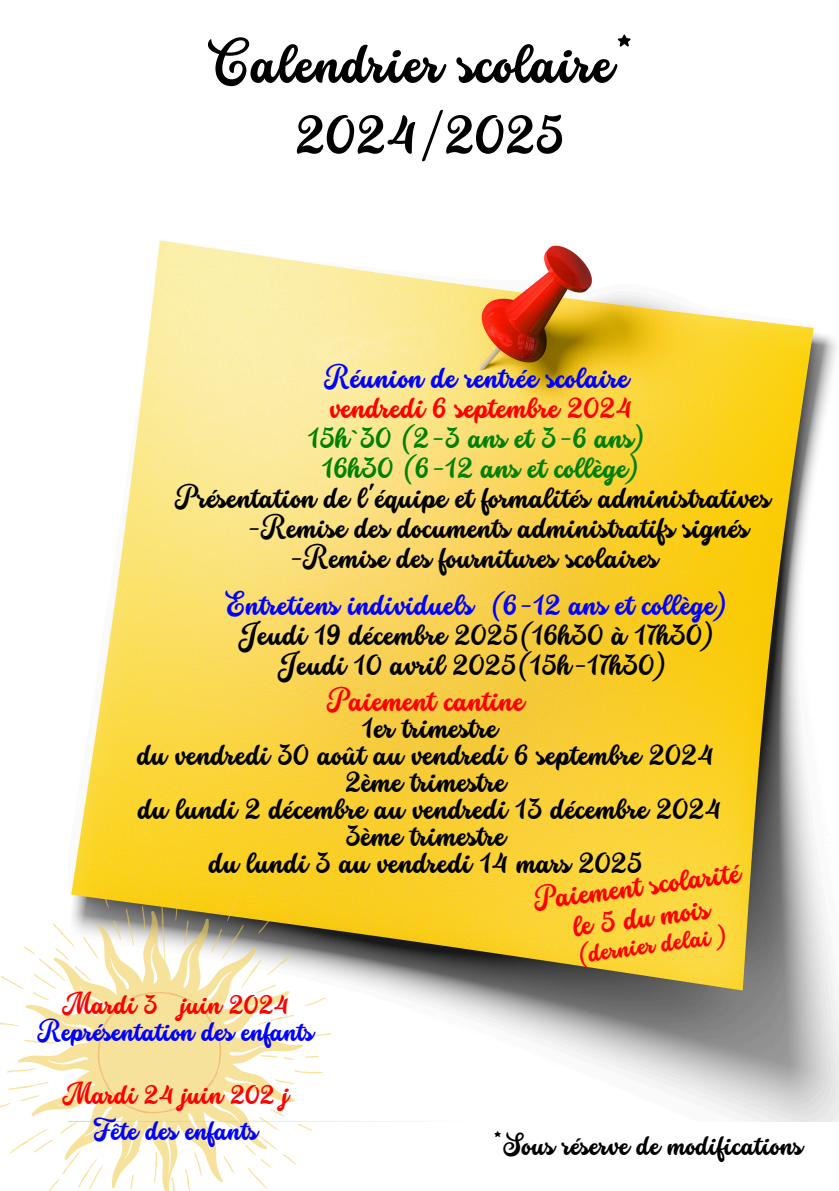
<style>
.page{position:relative;width:839px;height:1191px;background:#fff}
.page>*{position:absolute;margin:0;border:0;box-sizing:border-box;transform-origin:0 0}
.t1{font:800 50.8px/70.8px "Stars Love Bottom";color:#000;text-align:center}
.t2{font:800 27px "Stars Love Bottom";color:#000}
.t3{font:800 27px "Stars Love Bottom";color:#00f}
.t4{font:800 27px "Stars Love Bottom";color:#f00}
.t5{font:800 27px "Stars Love Bottom";color:#008000}
.t6{font:800 25px "Stars Love Bottom";color:#00f}
.t7{font:800 25px "Stars Love Bottom";color:#f00}
.t8{font:800 25px "Stars Love Bottom";color:#000}
.t9{font:800 23px "Stars Love Bottom";color:#f00}
</style>
<div class="page">
<img style="left:73px;top:240px;width:765px;height:881px">
<svg style="left:0;top:882px;width:331px;height:309px"></svg>
<svg style="left:47px;top:944px;width:220px;height:230px"></svg>
<div style="left:97px;top:992px;width:124px;height:122px;background:#f7e29c"></div>
<p class="t1" style="left:208px;top:30px;width:429px">Calendrier scolaire*<br>2024/2025</p>
<p class="t3" style="left:324px;top:363px;width:306px">Réunion de rentrée scolaire</p>
<p class="t4" style="left:329px;top:393px;width:304px">vendredi 6 septembre 2024</p>
<p class="t5" style="left:307px;top:423px;width:339px">15h`30 (2-3 ans et 3-6 ans)</p>
<p class="t5" style="left:321px;top:453px;width:320px">16h30 (6-12 ans et collège)</p>
<p class="t2" style="left:175px;top:483px;width:596px">Présentation de l'équipe et formalités administratives</p>
<p class="t2" style="left:245px;top:513px;width:505px">-Remise des documents administratifs signés</p>
<p class="t2" style="left:287px;top:543px;width:372px">-Remise des fournitures scolaires</p>
<p class="t3" style="left:225px;top:590px;width:503px">Entretiens individuels (6-12 ans et collège)</p>
<p class="t2" style="left:238px;top:620px;width:478px">Jeudi 19 décembre 2025(16h30 à 17h30)</p>
<p class="t2" style="left:278px;top:650px;width:391px">Jeudi 10 avril 2025(15h-17h30)</p>
<p class="t4" style="left:327px;top:686px;width:199px">Paiement cantine</p>
<p class="t2" style="left:361px;top:713px;width:137px">1er trimestre</p>
<p class="t2" style="left:137px;top:740px;width:578px">du vendredi 30 août au vendredi 6 septembre 2024</p>
<p class="t2" style="left:345px;top:767px;width:162px">2ème trimestre</p>
<p class="t2" style="left:138px;top:794px;width:584px">du lundi 2 décembre au vendredi 13 décembre 2024</p>
<p class="t2" style="left:345px;top:821px;width:161px">3ème trimestre</p>
<p class="t2" style="left:209px;top:848px;width:434px">du lundi 3 au vendredi 14 mars 2025</p>
<p class="t4" style="left:531px;top:886px;width:209px;rotate:-8deg">Paiement scolarité</p>
<p class="t4" style="left:570px;top:912px;width:139px;rotate:-8deg">le 5 du mois</p>
<p class="t9" style="left:575px;top:943px;width:153px;rotate:-8deg">(dernier delai )</p>
<p class="t7" style="left:62px;top:990px;width:228px">Mardi 3 juin 2024</p>
<p class="t6" style="left:38px;top:1017px;width:277px">Représentation des enfants</p>
<p class="t7" style="left:63px;top:1080px;width:227px">Mardi 24 juin 202 j</p>
<p class="t6" style="left:94px;top:1116px;width:165px">Fête des enfants</p>
<p class="t8" style="left:492px;top:1131px;width:311px">*Sous réserve de modifications</p>
</div>
